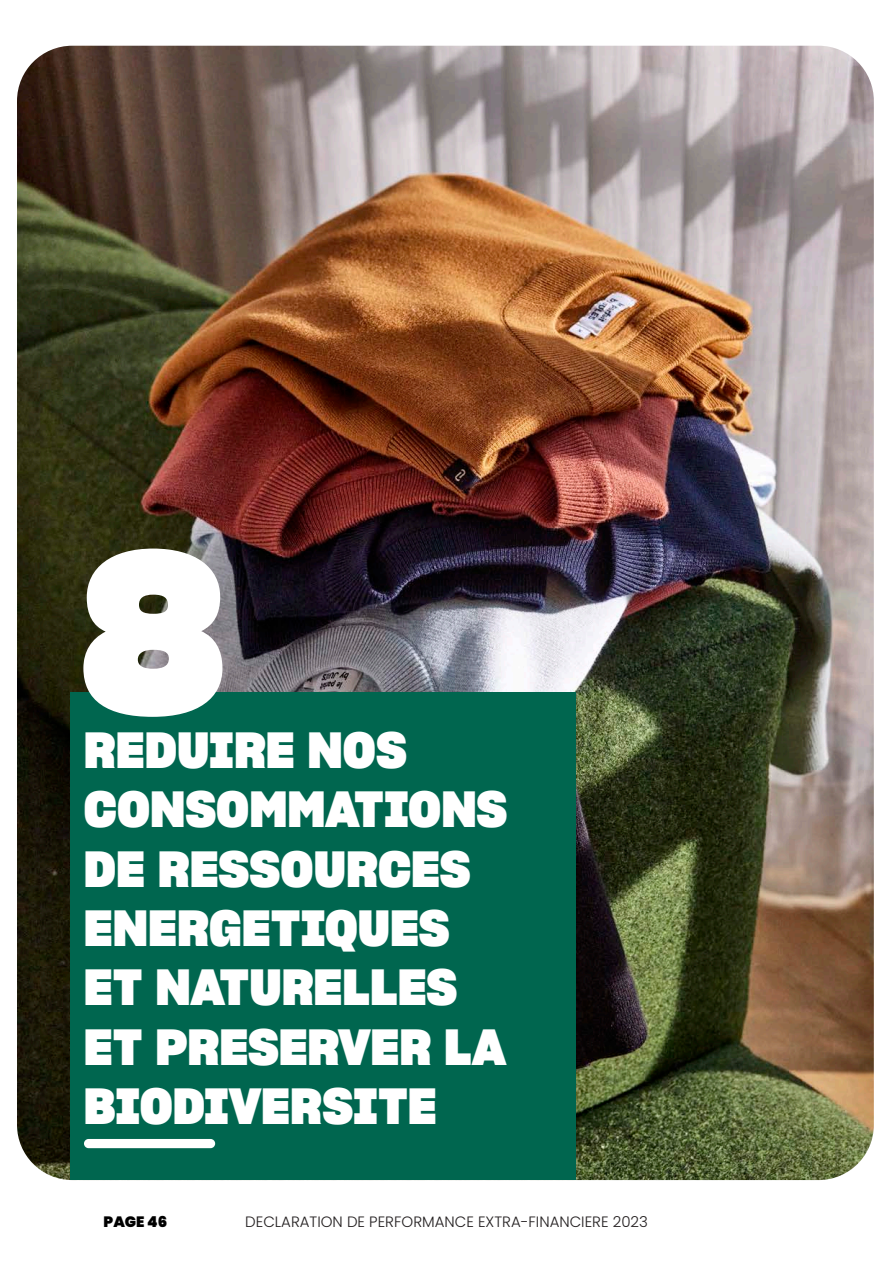
<style>
.page{position:relative;width:893px;height:1263px;background:#fff}
.page>*{position:absolute;margin:0;border:0;box-sizing:border-box;transform-origin:0 0}
.t1{font:700 225px "Sharp Grotesk Exp";color:#fff}
.t2{font:700 49.5px/59.4px "Sharp Grotesk Exp";color:#fff}
.t3{font:300 15px "Poppins";color:#231f20}
.t4{font:900 15px "Poppins";color:#000}
</style>
<div class="page">
<img style="left:17px;top:46px;width:857px;height:1134px">
<div style="left:70px;top:692px;width:505px;height:488px;background:#00664f"></div>
<div style="left:84px;top:1139px;width:131px;height:9px;background:#fff;border-radius:5px"></div>
<p class="t1" style="left:81px;top:459px;width:145px">8</p>
<p class="t2" style="left:84px;top:717px;width:424px">REDUIRE NOS<br>CONSOMMATIONS<br>DE RESSOURCES<br>ENERGETIQUES<br>ET NATURELLES<br>ET PRESERVER LA<br>BIODIVERSITE</p>
<p class="t4" style="left:104px;top:1213px;width:65px">PAGE 46</p>
<p class="t3" style="left:245px;top:1213px;width:404px">DECLARATION DE PERFORMANCE EXTRA-FINANCIERE 2023</p>
</div>
